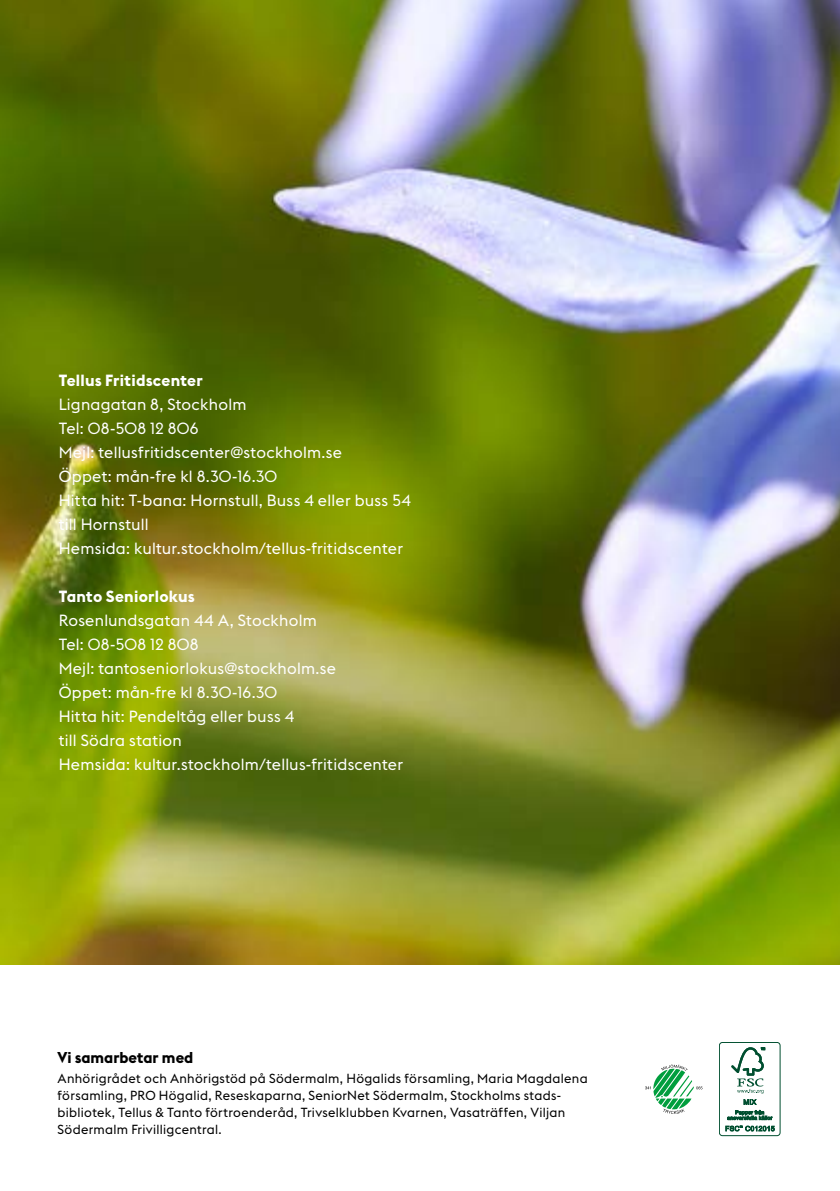
<style>
.page{position:relative;width:840px;height:1191px;background:#fff}
.page>*{position:absolute;margin:0;border:0;box-sizing:border-box;transform-origin:0 0}
.t1{font:16px/24px "Stockholm Type";letter-spacing:.015em;color:#fff}
.t2{font:700 16px "Stockholm Type";letter-spacing:.015em;color:#fff}
.t3{font:700 15.6px "Stockholm Type";color:#000}
.t4{font:13px/17px "Stockholm Type";letter-spacing:.02em;color:#000}
</style>
<div class="page">
<img style="left:0;top:0;width:839px;height:964px">
<svg style="left:645px;top:1064px;width:57px;height:50px"></svg>
<div style="left:718px;top:1042px;width:62px;height:94px;border:1px solid #004f30;border-radius:3px"></div>
<svg style="left:731px;top:1047px;width:33px;height:57px"></svg>
<svg style="left:725px;top:1110px;width:49px;height:21px"></svg>
<p class="t2" style="left:59px;top:369px;width:145px">Tellus Fritidscenter</p>
<p class="t1" style="left:59px;top:391px;width:353px">Lignagatan 8, Stockholm<br>Tel: 08-508 12 806<br>Mejl: tellusfritidscenter@stockholm.se<br>Öppet: mån-fre kl 8.30-16.30<br>Hitta hit: T-bana: Hornstull, Buss 4 eller buss 54 till Hornstull<br>Hemsida: kultur.stockholm/tellus-fritidscenter</p>
<p class="t2" style="left:59px;top:585px;width:137px">Tanto Seniorlokus</p>
<p class="t1" style="left:59px;top:607px;width:346px">Rosenlundsgatan 44 A, Stockholm<br>Tel: 08-508 12 808<br>Mejl: tantoseniorlokus@stockholm.se<br>Öppet: mån-fre kl 8.30-16.30<br>Hitta hit: Pendeltåg eller buss 4<br>till Södra station<br>Hemsida: kultur.stockholm/tellus-fritidscenter</p>
<p class="t3" style="left:58px;top:1046px;width:137px">Vi samarbetar med</p>
<p class="t4" style="left:58px;top:1069px;width:531px">Anhörigrådet och Anhörigstöd på Södermalm, Högalids församling, Maria Magdalena församling, PRO Högalid, Reseskaparna, SeniorNet Södermalm, Stockholms stads&shy;bibliotek, Tellus &amp; Tanto förtroenderåd, Trivselklubben Kvarnen, Vasaträffen, Viljan Södermalm Frivilligcentral.</p>
</div>
